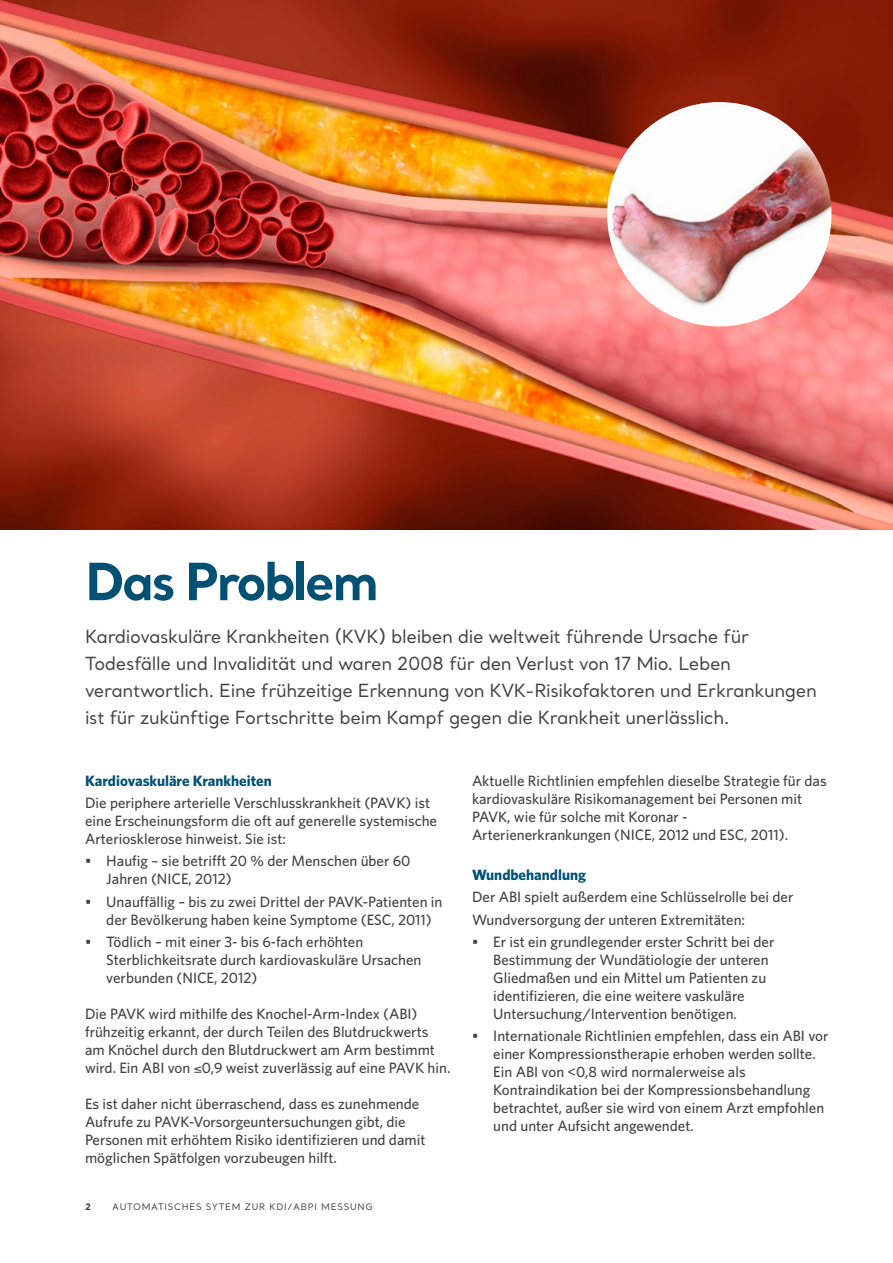
<style>
.page{position:relative;width:893px;height:1263px;background:#fff}
.page>*{position:absolute;margin:0;border:0;box-sizing:border-box;transform-origin:0 0}
.t1{font:700 51px "Santral";letter-spacing:-.05em;color:#015174}
.t2{font:18px/27px "Santral";letter-spacing:-.02em;color:#434342}
.t3{font:500 15px/18px "Whitney";color:#434342}
.t4{font:700 15px "Whitney";color:#015174}
.t5{font:9px "Santral";letter-spacing:.08em;color:#434342}
.t6{font:700 9px "Santral";color:#434342}
</style>
<div class="page">
<img style="left:0;top:0;width:893px;height:529px">
<img style="left:607px;top:102px;width:224px;height:224px;border-radius:112px">
<h1 class="t1" style="left:85px;top:546px;width:295px">Das Problem</h1>
<p class="t2" style="left:85px;top:622px;width:733px">Kardiovaskuläre Krankheiten (KVK) bleiben die weltweit führende Ursache für Todesfälle und Invalidität und waren 2008 für den Verlust von 17 Mio. Leben verantwortlich. Eine frühzeitige Erkennung von KVK-Risikofaktoren und Erkrankungen ist für zukünftige Fortschritte beim Kampf gegen die Krankheit unerlässlich.</p>
<p class="t4" style="left:85px;top:771px;width:188px">Kardiovaskuläre Krankheiten</p>
<p class="t3" style="left:85px;top:794px;width:354px">Die periphere arterielle Verschlusskrankheit (PAVK) ist eine Erscheinungsform die oft auf generelle systemische<br>Arteriosklerose hinweist. Sie ist:</p>
<p class="t3" style="left:106px;top:852px;width:306px;text-indent:-21px">• Haufig – sie betrifft 20 % der Menschen über 60<br>Jahren (NICE, 2012)</p>
<p class="t3" style="left:106px;top:892px;width:338px;text-indent:-21px">• Unauffällig – bis zu zwei Drittel der PAVK-Patienten in der Bevölkerung haben keine Symptome (ESC, 2011)</p>
<p class="t3" style="left:106px;top:932px;width:317px;text-indent:-21px">• Tödlich – mit einer 3- bis 6-fach erhöhten<br>Sterblichkeitsrate durch kardiovaskuläre Ursachen verbunden (NICE, 2012)</p>
<p class="t3" style="left:85px;top:1004px;width:367px">Die PAVK wird mithilfe des Knochel-Arm-Index (ABI) frühzeitig erkannt, der durch Teilen des Blutdruckwerts am Knöchel durch den Blutdruckwert am Arm bestimmt wird. Ein ABI von ≤0,9 weist zuverlässig auf eine PAVK hin.</p>
<p class="t3" style="left:85px;top:1094px;width:342px">Es ist daher nicht überraschend, dass es zunehmende Aufrufe zu PAVK-Vorsorgeuntersuchungen gibt, die Personen mit erhöhtem Risiko identifizieren und damit möglichen Spätfolgen vorzubeugen hilft.</p>
<p class="t6" style="left:85px;top:1200px;width:7px">2</p>
<p class="t5" style="left:112px;top:1201px;width:262px">AUTOMATISCHES SYTEM ZUR KDI/ABPI MESSUNG</p>
<p class="t3" style="left:472px;top:771px;width:356px">Aktuelle Richtlinien empfehlen dieselbe Strategie für das kardiovaskuläre Risikomanagement bei Personen mit PAVK, wie für solche mit Koronar - Arterienerkrankungen (NICE, 2012 und ESC, 2011).</p>
<p class="t4" style="left:472px;top:865px;width:116px">Wundbehandlung</p>
<p class="t3" style="left:472px;top:886px;width:323px;line-height:22.2px">Der ABI spielt außerdem eine Schlüsselrolle bei der<br>Wundversorgung der unteren Extremitäten:</p>
<p class="t3" style="left:493px;top:932px;width:283px;text-indent:-21px">• Er ist ein grundlegender erster Schritt bei der Bestimmung der Wundätiologie der unteren Gliedmaßen und ein Mittel um Patienten zu identifizieren, die eine weitere vaskuläre Untersuchung/Intervention benötigen.</p>
<p class="t3" style="left:493px;top:1027px;width:337px;text-indent:-21px">• Internationale Richtlinien empfehlen, dass ein ABI vor einer Kompressionstherapie erhoben werden sollte.<br>Ein ABI von &lt;0,8 wird normalerweise als Kontraindikation bei der Kompressionsbehandlung betrachtet, außer sie wird von einem Arzt empfohlen und unter Aufsicht angewendet.</p>
</div>
